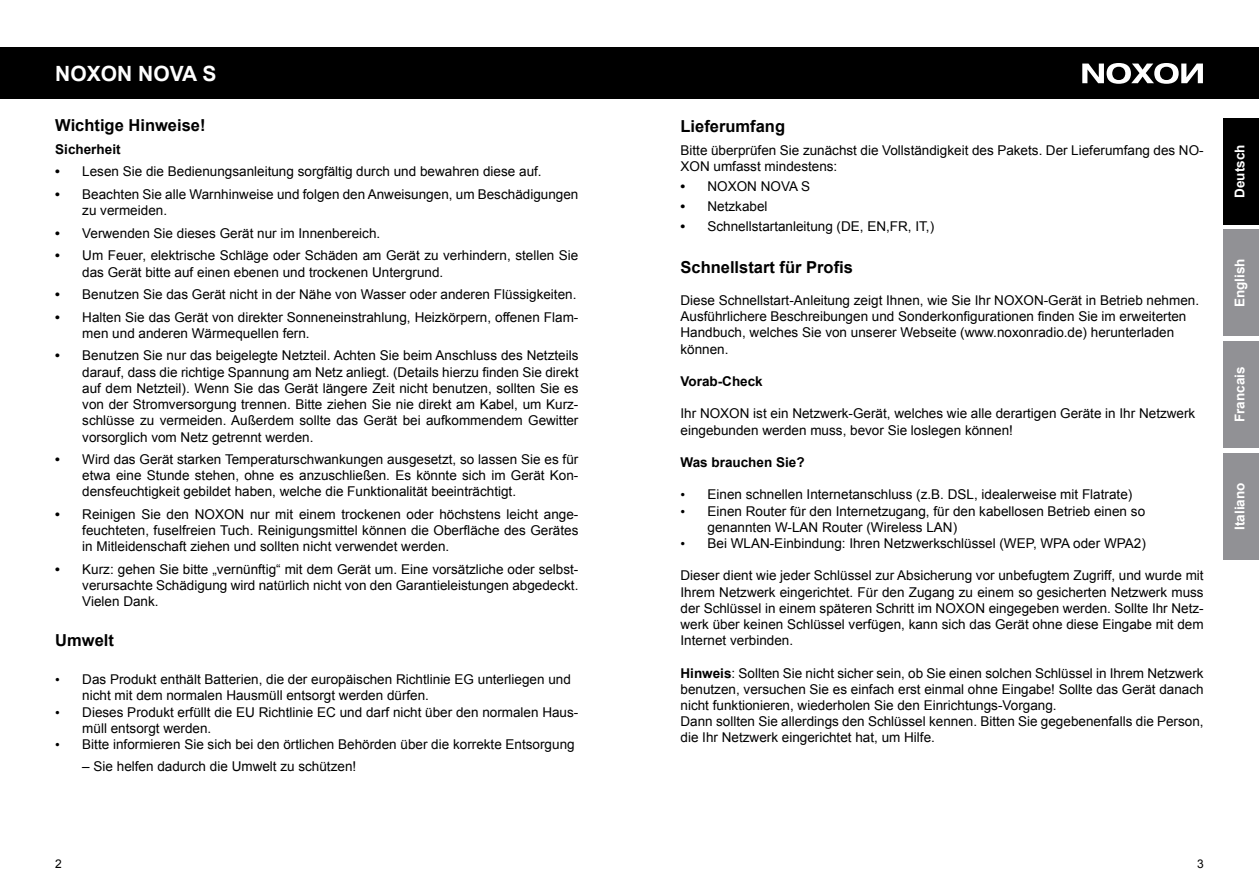
<style>
.page{position:relative;width:1259px;height:893px;background:#fff}
.page>*{position:absolute;margin:0;border:0;box-sizing:border-box;transform-origin:0 0}
.t1{font:700 21px "Arial";color:#fff}
.t2{font:700 16.5px "Arial";color:#000}
.t3{font:13.5px/16.2px "Arial";color:#000}
.t4{font:700 13.5px "Arial";color:#000}
.t5{font:700 13.5px "Arial";color:#fff}
.t6{font:12px "Arial";color:#000}
.s1{font-weight:700}
.s2{font-family:"Times New Roman"}
</style>
<div class="page">
<div style="left:1222px;top:453px;width:37px;height:106px;background:#919195"></div>
<div style="left:1222px;top:341px;width:37px;height:107px;background:#919195"></div>
<div style="left:1222px;top:118px;width:37px;height:107px;background:#000"></div>
<div style="left:1222px;top:230px;width:37px;height:106px;background:#919195"></div>
<div style="left:0;top:48px;width:1259px;height:51px;background:#000"></div>
<svg style="left:1082px;top:63px;width:121px;height:21px"></svg>
<h1 class="t1" style="left:55px;top:59px;width:163px">NOXON NOVA S</h1>
<p class="t2" style="left:55px;top:114px;width:152px">Wichtige Hinweise!</p>
<p class="t4" style="left:55px;top:140px;width:67px">Sicherheit</p>
<p class="t3" style="left:55px;top:164px;width:488px"><span class="s1">•</span> Lesen Sie die Bedienungsanleitung sorgfältig durch und bewahren diese auf.</p>
<p class="t3" style="left:82px;top:186px;width:497px;text-indent:-27px"><span class="s1">•</span> Beachten Sie alle Warnhinweise und folgen den Anweisungen, um Beschädigungen zu vermeiden.</p>
<p class="t3" style="left:55px;top:225px;width:326px"><span class="s1">•</span> Verwenden Sie dieses Gerät nur im Innenbereich.</p>
<p class="t3" style="left:82px;top:248px;width:497px;text-indent:-27px"><span class="s1">•</span> Um Feuer, elektrische Schläge oder Schäden am Gerät zu verhindern, stellen Sie das Gerät bitte auf einen ebenen und trockenen Untergrund.</p>
<p class="t3" style="left:55px;top:286px;width:522px"><span class="s1">•</span> Benutzen Sie das Gerät nicht in der Nähe von Wasser oder anderen Flüssigkeiten.</p>
<p class="t3" style="left:82px;top:309px;width:497px;text-indent:-27px"><span class="s1">•</span> Halten Sie das Gerät von direkter Sonneneinstrahlung, Heizkörpern, offenen Flam&shy;men und anderen Wärmequellen fern.</p>
<p class="t3" style="left:82px;top:348px;width:498px;text-align:justify;text-indent:-27px"><span class="s1">•</span> Benutzen Sie nur das beigelegte Netzteil. Achten Sie beim Anschluss des Netzteils darauf, dass die richtige Spannung am Netz anliegt. (Details hierzu finden Sie direkt auf dem Netzteil). Wenn Sie das Gerät längere Zeit nicht benutzen, sollten Sie es von der Stromversorgung trennen. Bitte ziehen Sie nie direkt am Kabel, um Kurz&shy;schlüsse zu vermeiden. Außerdem sollte das Gerät bei aufkommendem Gewitter vorsorglich vom Netz getrennt werden.</p>
<p class="t3" style="left:82px;top:451px;width:497px;text-align:justify;text-indent:-27px"><span class="s1">•</span> Wird das Gerät starken Temperaturschwankungen ausgesetzt, so lassen Sie es für etwa eine Stunde stehen, ohne es anzuschließen. Es könnte sich im Gerät Kon&shy;densfeuchtigkeit gebildet haben, welche die Funktionalität beeinträchtigt.</p>
<p class="t3" style="left:82px;top:506px;width:497px;text-align:justify;text-indent:-27px"><span class="s1">•</span> Reinigen Sie den NOXON nur mit einem trockenen oder höchstens leicht ange&shy;feuchteten, fuselfreien Tuch. Reinigungsmittel können die Oberfläche des Gerätes in Mitleidenschaft ziehen und sollten nicht verwendet werden.</p>
<p class="t3" style="left:82px;top:561px;width:497px;text-align:justify;text-indent:-27px"><span class="s1">•</span> Kurz: gehen Sie bitte „vernünftig“ mit dem Gerät um. Eine vorsätzliche oder selbst&shy;verursachte Schädigung wird natürlich nicht von den Garantieleistungen abgedeckt.<br>Vielen Dank.</p>
<p class="t2" style="left:55px;top:630px;width:60px">Umwelt</p>
<p class="t3" style="left:82px;top:671px;width:490px;text-indent:-27px"><span class="s2">•</span> Das Produkt enthält Batterien, die der europäischen Richtlinie EG unterliegen und nicht mit dem normalen Hausmüll entsorgt werden dürfen.</p>
<p class="t3" style="left:82px;top:704px;width:497px;text-indent:-27px"><span class="s2">•</span> Dieses Produkt erfüllt die EU Richtlinie EC und darf nicht über den normalen Haus&shy;müll entsorgt werden.</p>
<p class="t3" style="left:55px;top:736px;width:521px"><span class="s2">•</span> Bitte informieren Sie sich bei den örtlichen Behörden über die korrekte Entsorgung</p>
<p class="t3" style="left:82px;top:758px;width:275px">– Sie helfen dadurch die Umwelt zu schützen!</p>
<p class="t2" style="left:680px;top:116px;width:106px">Lieferumfang</p>
<p class="t3" style="left:680px;top:142px;width:524px">Bitte überprüfen Sie zunächst die Vollständigkeit des Pakets. Der Lieferumfang des NO-<br>XON umfasst mindestens:</p>
<p class="t3" style="left:680px;top:178px;width:131px"><span class="s1">•</span> NOXON NOVA S</p>
<p class="t3" style="left:680px;top:198px;width:89px"><span class="s1">•</span> Netzkabel</p>
<p class="t3" style="left:680px;top:218px;width:255px"><span class="s1">•</span> Schnellstartanleitung (DE, EN,FR, IT,)</p>
<p class="t2" style="left:680px;top:256px;width:174px">Schnellstart für Profis</p>
<p class="t3" style="left:680px;top:292px;width:520px">Diese Schnellstart-Anleitung zeigt Ihnen, wie Sie Ihr NOXON-Gerät in Betrieb nehmen.<br>Ausführlichere Beschreibungen und Sonderkonfigurationen finden Sie im erweiterten Handbuch, welches Sie von unserer Webseite (www.noxonradio.de) herunterladen können.</p>
<p class="t4" style="left:680px;top:372px;width:84px">Vorab-Check</p>
<p class="t3" style="left:680px;top:406px;width:516px">Ihr NOXON ist ein Netzwerk-Gerät, welches wie alle derartigen Geräte in Ihr Netzwerk eingebunden werden muss, bevor Sie loslegen können!</p>
<p class="t4" style="left:680px;top:453px;width:126px">Was brauchen Sie?</p>
<p class="t3" style="left:680px;top:487px;width:453px"><span class="s2">•</span> Einen schnellen Internetanschluss (z.B. DSL, idealerweise mit Flatrate)</p>
<p class="t3" style="left:707px;top:503px;width:439px;text-indent:-27px"><span class="s2">•</span> Einen Router für den Internetzugang, für den kabellosen Betrieb einen so genannten W-LAN Router (Wireless LAN)</p>
<p class="t3" style="left:680px;top:535px;width:467px"><span class="s2">•</span> Bei WLAN-Einbindung: Ihren Netzwerkschlüssel (WEP, WPA oder WPA2)</p>
<p class="t3" style="left:680px;top:568px;width:524px;text-align:justify">Dieser dient wie jeder Schlüssel zur Absicherung vor unbefugtem Zugriff, und wurde mit Ihrem Netzwerk eingerichtet. Für den Zugang zu einem so gesicherten Netzwerk muss der Schlüssel in einem späteren Schritt im NOXON eingegeben werden. Sollte Ihr Netz&shy;werk über keinen Schlüssel verfügen, kann sich das Gerät ohne diese Eingabe mit dem Internet verbinden.</p>
<p class="t3" style="left:680px;top:665px;width:524px"><span class="s1">Hinweis</span>: Sollten Sie nicht sicher sein, ob Sie einen solchen Schlüssel in Ihrem Netzwerk benutzen, versuchen Sie es einfach erst einmal ohne Eingabe! Sollte das Gerät danach nicht funktionieren, wiederholen Sie den Einrichtungs-Vorgang.<br>Dann sollten Sie allerdings den Schlüssel kennen. Bitten Sie gegebenenfalls die Person, die Ihr Netzwerk eingerichtet hat, um Hilfe.</p>
<p class="t5" style="left:1230px;top:198px;width:55px;rotate:-90deg">Deutsch</p>
<p class="t5" style="left:1230px;top:307px;width:50px;rotate:-90deg">English</p>
<p class="t5" style="left:1230px;top:422px;width:57px;rotate:-90deg">Francais</p>
<p class="t5" style="left:1230px;top:530px;width:49px;rotate:-90deg">Italiano</p>
<p class="t6" style="left:55px;top:856px;width:8px">2</p>
<p class="t6" style="left:1197px;top:856px;width:8px">3</p>
</div>
